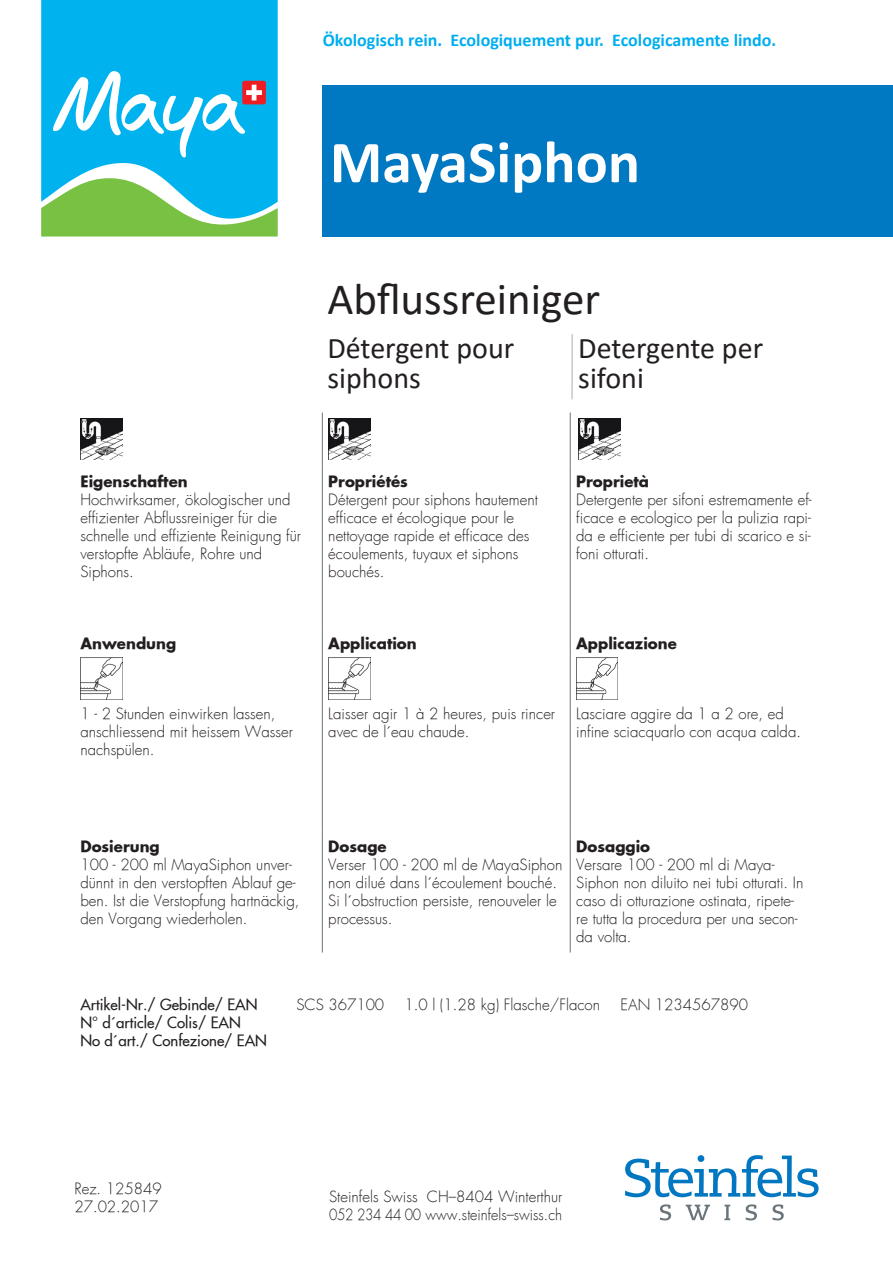
<style>
.page{position:relative;width:893px;height:1263px;background:#fff}
.page>*{position:absolute;margin:0;border:0;box-sizing:border-box;transform-origin:0 0}
.t1{font:700 60px "Calibri";color:#fff}
.t2{font:45px "Calibri";color:#231f20}
.t3{font:30px/30px "Calibri";color:#231f20}
.t4{font:700 18px "Calibri";color:#00aeef}
.t5{font:300 15px/18px "Futura";color:#231f20}
.t6{font:700 15px "Futura";color:#231f20}
.t7{font:15px/18px "Futura";color:#231f20}
</style>
<div class="page">
<hr style="left:322px;top:412px;width:1px;height:54px;background:#6a747b">
<hr style="left:570px;top:412px;width:1px;height:54px;background:#6a747b">
<hr style="left:322px;top:466px;width:1px;height:161px;background:#6a747b">
<hr style="left:570px;top:466px;width:1px;height:161px;background:#6a747b">
<hr style="left:322px;top:627px;width:1px;height:203px;background:#6a747b">
<hr style="left:570px;top:627px;width:1px;height:203px;background:#6a747b">
<hr style="left:322px;top:830px;width:1px;height:122px;background:#6a747b">
<hr style="left:570px;top:830px;width:1px;height:122px;background:#6a747b">
<img style="left:81px;top:418px;width:42px;height:42px">
<img style="left:329px;top:418px;width:42px;height:42px">
<img style="left:579px;top:418px;width:41px;height:42px">
<img style="left:80px;top:657px;width:42px;height:42px">
<img style="left:328px;top:657px;width:42px;height:42px">
<img style="left:576px;top:657px;width:42px;height:42px">
<hr style="left:571px;top:334px;width:2px;height:65px;background:#c7c8ca">
<div style="left:323px;top:85px;width:570px;height:152px;background:#0079c2"></div>
<div style="left:41px;top:0;width:237px;height:70px;background:#00b3ef"></div>
<svg style="left:41px;top:70px;width:237px;height:167px"></svg>
<svg style="left:625px;top:1155px;width:194px;height:42px"></svg>
<svg style="left:660px;top:1204px;width:11px;height:16px"></svg>
<svg style="left:746px;top:1204px;width:11px;height:16px"></svg>
<svg style="left:772px;top:1204px;width:12px;height:16px"></svg>
<svg style="left:686px;top:1205px;width:24px;height:15px"></svg>
<svg style="left:724px;top:1205px;width:6px;height:15px"></svg>
<p class="t4" style="left:323px;top:27px;width:455px">Ökologisch rein. Ecologiquement pur. Ecologicamente lindo.</p>
<h1 class="t1" style="left:330px;top:120px;width:312px">MayaSiphon</h1>
<h2 class="t2" style="left:327px;top:268px;width:274px">Abflussreiniger</h2>
<h3 class="t3" style="left:327px;top:333px;width:188px">Détergent pour siphons</h3>
<h3 class="t3" style="left:578px;top:333px;width:186px">Detergente per sifoni</h3>
<p class="t6" style="left:80px;top:471px;width:109px">Eigenschaften</p>
<p class="t5" style="left:80px;top:491px;width:222px">Hochwirksamer, ökologischer und effizienter Abflussreiniger für die schnelle und effiziente Reinigung für verstopfte Abläufe, Rohre und<br>Siphons.</p>
<p class="t6" style="left:80px;top:633px;width:97px">Anwendung</p>
<p class="t5" style="left:80px;top:705px;width:214px">1 - 2 Stunden einwirken lassen, anschliessend mit heissem Wasser nachspülen.</p>
<p class="t6" style="left:328px;top:471px;width:81px">Propriétés</p>
<p class="t5" style="left:328px;top:491px;width:211px">Détergent pour siphons hautement efficace et écologique pour le nettoyage rapide et efficace des écoulements, tuyaux et siphons bouchés.</p>
<p class="t6" style="left:576px;top:471px;width:74px">Proprietà</p>
<p class="t5" style="left:576px;top:491px;width:237px;text-align:justify">Detergente per sifoni estremamente ef&shy;ficace e ecologico per la pulizia rapi&shy;da e efficiente per tubi di scarico e si&shy;foni otturati.</p>
<p class="t6" style="left:328px;top:633px;width:90px">Application</p>
<p class="t6" style="left:576px;top:633px;width:102px">Applicazione</p>
<p class="t5" style="left:328px;top:705px;width:228px">Laisser agir 1 à 2 heures, puis rincer avec de l´eau chaude.</p>
<p class="t5" style="left:576px;top:705px;width:226px">Lasciare aggire da 1 a 2 ore, ed infine sciacquarlo con acqua calda.</p>
<p class="t6" style="left:80px;top:836px;width:81px">Dosierung</p>
<p class="t5" style="left:80px;top:856px;width:221px">100 - 200 ml MayaSiphon unver&shy;dünnt in den verstopften Ablauf ge&shy;ben. Ist die Verstopfung hartnäckig, den Vorgang wiederholen.</p>
<p class="t6" style="left:328px;top:836px;width:60px">Dosage</p>
<p class="t5" style="left:328px;top:856px;width:236px">Verser 100 - 200 ml de MayaSiphon non dilué dans l´écoulement bouché.<br>Si l´obstruction persiste, renouveler le processus.</p>
<p class="t6" style="left:576px;top:836px;width:75px">Dosaggio</p>
<p class="t5" style="left:576px;top:856px;width:229px">Versare 100 - 200 ml di Maya-<br>Siphon non diluito nei tubi otturati. In caso di otturazione ostinata, ripete&shy;re tutta la procedura per una secon&shy;da volta.</p>
<p class="t7" style="left:80px;top:995px;width:179px">Artikel-Nr./ Gebinde/ EAN</p>
<p class="t5" style="left:296px;top:996px;width:89px">SCS 367100</p>
<p class="t5" style="left:404px;top:996px;width:197px">1.0 l (1.28 kg) Flasche/Flacon</p>
<p class="t5" style="left:620px;top:996px;width:129px">EAN 1234567890</p>
<p class="t7" style="left:80px;top:1013px;width:188px">N° d´article/ Colis/ EAN<br>No d´art./ Confezione/ EAN</p>
<p class="t5" style="left:74px;top:1180px;width:89px">Rez. 125849<br>27.02.2017</p>
<p class="t5" style="left:329px;top:1188px;width:235px">Steinfels Swiss CH–8404 Winterthur<br>052 234 44 00 www.steinfels–swiss.ch</p>
</div>
